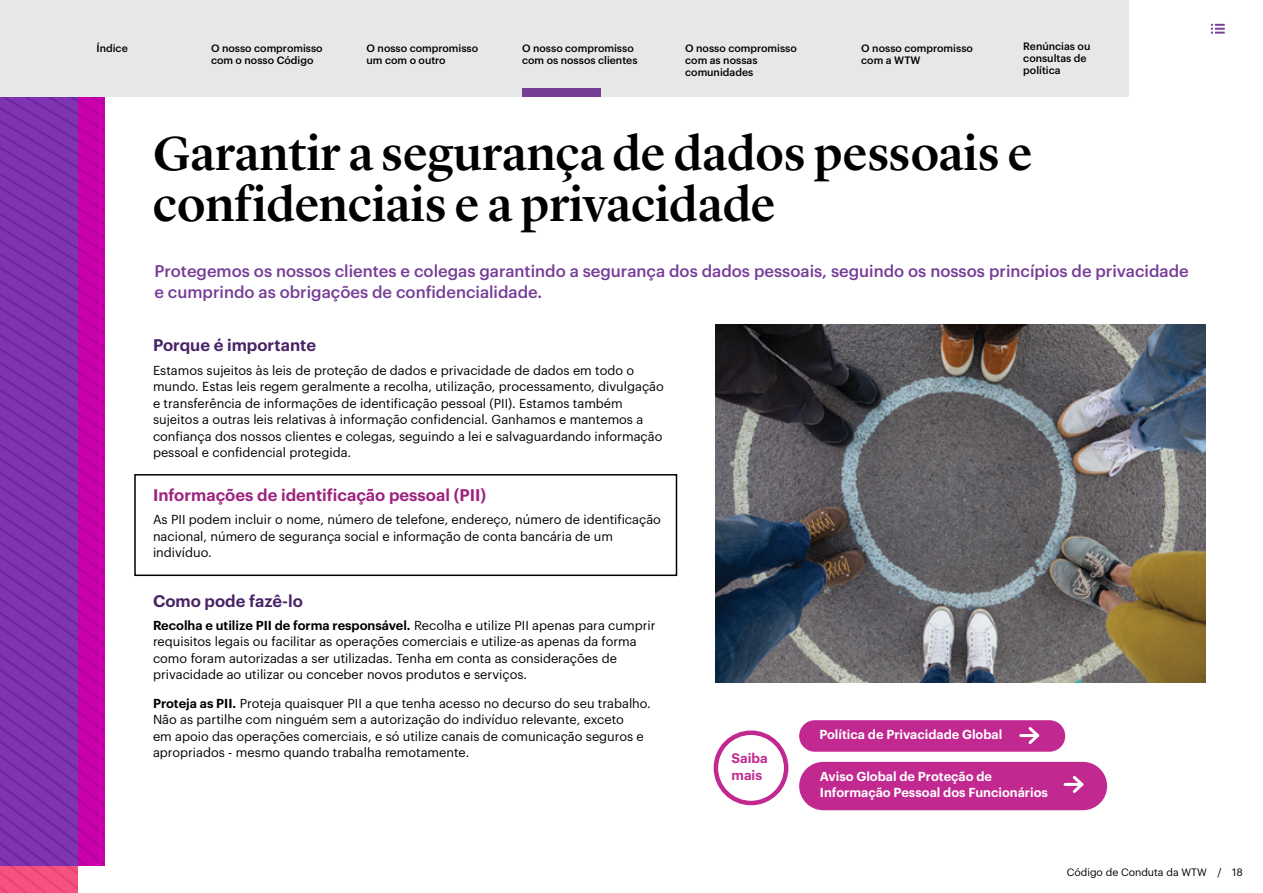
<style>
.page{position:relative;width:1263px;height:893px;background:#fff}
.page>*{position:absolute;margin:0;border:0;box-sizing:border-box;transform-origin:0 0}
.t1{font:500 49.5px/51px "Lyon Display";color:#000}
.t2{font:500 16.5px/21px "Graphik";color:#763d97}
.t3{font:600 16.5px "Graphik";color:#9e237e}
.t4{font:600 16.5px "Graphik";color:#482366}
.t5{font:600 13.5px/16.5px "Graphik";color:#c22990}
.t6{font:12.75px/16.5px "Graphik";color:#000}
.t7{font:600 12.75px/16.5px "Graphik";color:#fff}
.t8{font:500 10.5px/12px "Graphik";color:#000}
.t9{font:10.5px "Graphik";color:#000}
.s1{font-weight:600}
</style>
<div class="page">
<svg style="left:0;top:96px;width:105px;height:797px;background:#9029ac"></svg>
<img style="left:716px;top:324px;width:489px;height:358px">
<div style="left:134px;top:474px;width:543px;height:102px;border:2px solid #000"></div>
<div style="left:714px;top:730px;width:74px;height:75px;border:4px solid #c22990;border-radius:50%"></div>
<div style="left:799px;top:720px;width:266px;height:32px;background:#c22990;border-radius:16px"></div>
<hr style="left:1021px;top:734px;width:17px;height:3px;background:#fff">
<svg style="left:1026px;top:727px;width:14px;height:17px"></svg>
<div style="left:799px;top:762px;width:308px;height:48px;background:#c22990;border-radius:24px"></div>
<hr style="left:1065px;top:783px;width:17px;height:3px;background:#fff">
<svg style="left:1070px;top:775px;width:14px;height:18px"></svg>
<svg style="left:1211px;top:24px;width:14px;height:10px"></svg>
<div style="left:0;top:0;width:1128px;height:96px;background:#e6e7e8"></div>
<div style="left:522px;top:88px;width:79px;height:8px;background:#763d97"></div>
<p class="t8" style="left:685px;top:41px;width:113px">O nosso compromisso com as nossas comunidades</p>
<p class="t8" style="left:1023px;top:39px;width:69px">Renúncias ou consultas de política</p>
<p class="t8" style="left:97px;top:41px;width:33px">Índice</p>
<p class="t8" style="left:367px;top:41px;width:113px">O nosso compromisso um com o outro</p>
<p class="t8" style="left:522px;top:41px;width:117px">O nosso compromisso com os nossos clientes</p>
<p class="t8" style="left:861px;top:41px;width:113px">O nosso compromisso com a WTW</p>
<p class="t8" style="left:211px;top:41px;width:113px">O nosso compromisso com o nosso Código</p>
<h1 class="t1" style="left:153px;top:124px;width:881px">Garantir a segurança de dados pessoais e confidenciais e a privacidade</h1>
<p class="t2" style="left:154px;top:259px;width:1036px">Protegemos os nossos clientes e colegas garantindo a segurança dos dados pessoais, seguindo os nossos princípios de privacidade e cumprindo as obrigações de confidencialidade.</p>
<p class="t4" style="left:153px;top:333px;width:165px">Porque é importante</p>
<p class="t6" style="left:153px;top:361px;width:512px">Estamos sujeitos às leis de proteção de dados e privacidade de dados em todo o mundo. Estas leis regem geralmente a recolha, utilização, processamento, divulgação e transferência de informações de identificação pessoal (PII). Estamos também sujeitos a outras leis relativas à informação confidencial. Ganhamos e mantemos a confiança dos nossos clientes e colegas, seguindo a lei e salvaguardando informação pessoal e confidencial protegida.</p>
<p class="t3" style="left:153px;top:482px;width:335px">Informações de identificação pessoal (PII)</p>
<p class="t6" style="left:153px;top:510px;width:509px">As PII podem incluir o nome, número de telefone, endereço, número de identificação nacional, número de segurança social e informação de conta bancária de um indivíduo.</p>
<p class="t4" style="left:153px;top:588px;width:151px">Como pode fazê-lo</p>
<p class="t6" style="left:153px;top:616px;width:504px"><span class="s1">Recolha e utilize PII de forma responsável.</span> Recolha e utilize PII apenas para cumprir requisitos legais ou facilitar as operações comerciais e utilize-as apenas da forma como foram autorizadas a ser utilizadas. Tenha em conta as considerações de privacidade ao utilizar ou conceber novos produtos e serviços.</p>
<p class="t6" style="left:153px;top:694px;width:499px"><span class="s1">Proteja as PII.</span> Proteja quaisquer PII a que tenha acesso no decurso do seu trabalho.<br>Não as partilhe com ninguém sem a autorização do indivíduo relevante, exceto<br>em apoio das operações comerciais, e só utilize canais de comunicação seguros e apropriados - mesmo quando trabalha remotamente.</p>
<p class="t7" style="left:819px;top:725px;width:185px">Política de Privacidade Global</p>
<p class="t7" style="left:820px;top:767px;width:230px">Aviso Global de Proteção de<br>Informação Pessoal dos Funcionários</p>
<p class="t5" style="left:731px;top:749px;width:38px">Saiba mais</p>
<p class="t9" style="left:1067px;top:864px;width:178px">Código de Conduta da WTW / 18</p>
</div>
